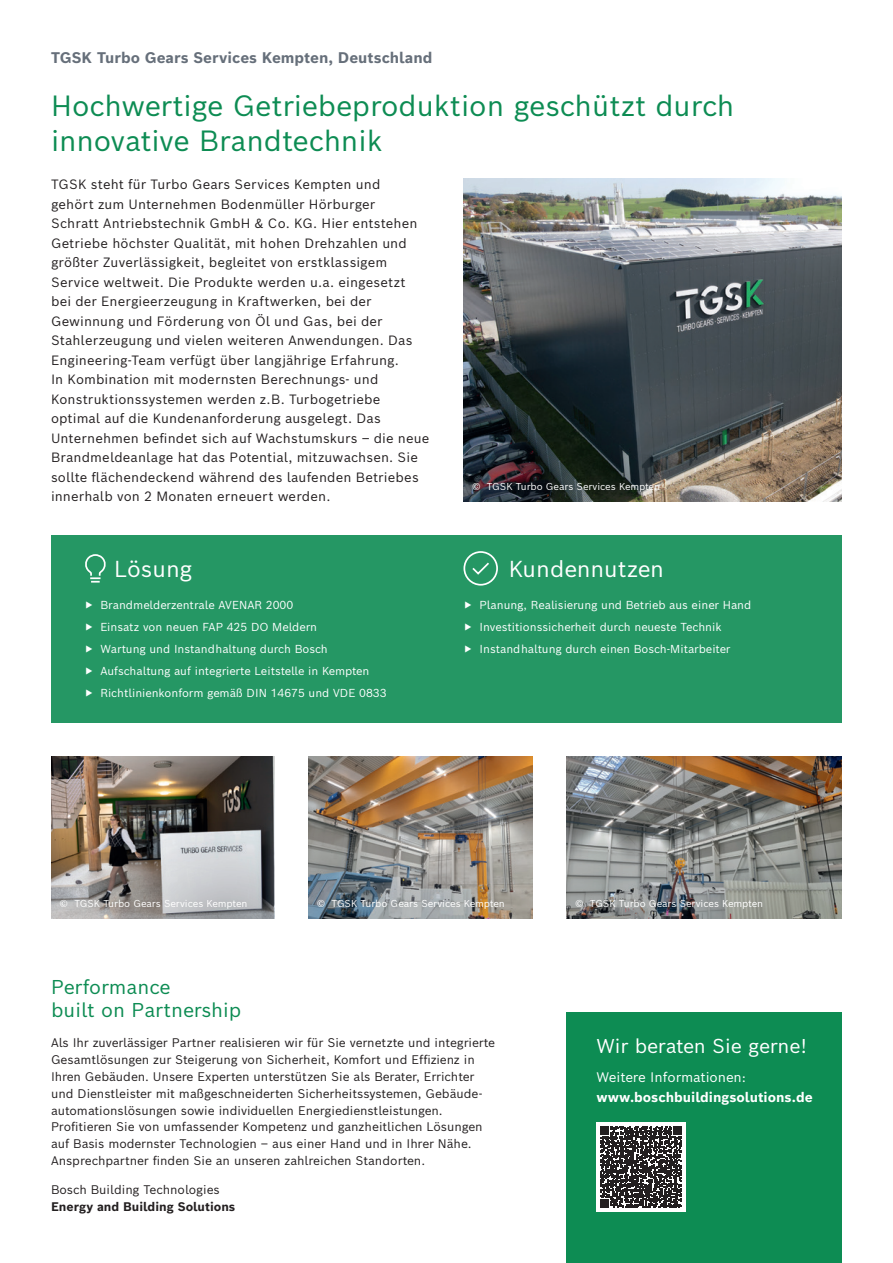
<style>
.page{position:relative;width:893px;height:1263px;background:#fff}
.page>*{position:absolute;margin:0;border:0;box-sizing:border-box;transform-origin:0 0}
.t1{font:28.5px/34.2px "Bosch Sans";letter-spacing:-.005em;color:#0d8c53}
.t2{font:22.5px "Bosch Sans";color:#fff}
.t3{font:19.5px/23.4px "Bosch Sans";color:#0d8c53}
.t4{font:19.5px "Bosch Sans";letter-spacing:-.015em;color:#fff}
.t5{font:700 15px "Bosch Sans";color:#666f7a}
.t6{font:700 13.5px "Bosch Sans";color:#fff}
.t7{font:13.5px "Bosch Sans";color:#fff}
.t8{font:13.2px/19.5px "Bosch Sans";letter-spacing:.01em;color:#231f20}
.t9{font:12.15px/16.8px "Bosch Sans";color:#231f20}
.t10{font:700 12.15px "Bosch Sans";color:#231f20}
.t11{font:11.25px/22px "Bosch Sans";color:#fff}
.t12{font:9.75px "Bosch Sans";letter-spacing:-.01em;color:#fff}
</style>
<div class="page">
<img style="left:51px;top:757px;width:222px;height:161px">
<img style="left:463px;top:179px;width:379px;height:323px">
<div style="left:567px;top:1012px;width:275px;height:251px;background:#0d8c53"></div>
<div style="left:51px;top:536px;width:791px;height:187px;background:#259764"></div>
<svg style="left:463px;top:551px;width:35px;height:35px"></svg>
<svg style="left:85px;top:554px;width:21px;height:29px"></svg>
<div style="left:596px;top:1122px;width:89px;height:90px;background:#fff"></div>
<svg style="left:600px;top:1126px;width:82px;height:82px"></svg>
<img style="left:567px;top:757px;width:275px;height:161px">
<img style="left:308px;top:757px;width:225px;height:161px">
<p class="t5" style="left:51px;top:45px;width:383px">TGSK Turbo Gears Services Kempten, Deutschland</p>
<h1 class="t1" style="left:51px;top:86px;width:685px">Hochwertige Getriebeproduktion geschützt durch innovative Brandtechnik</h1>
<p class="t8" style="left:51px;top:173px;width:380px">TGSK steht für Turbo Gears Services Kempten und<br>gehört zum Unternehmen Bodenmüller Hörburger<br>Schratt Antriebstechnik GmbH &amp; Co. KG. Hier entstehen Getriebe höchster Qualität, mit hohen Drehzahlen und größter Zuverlässigkeit, begleitet von erstklassigem Service weltweit. Die Produkte werden u.a. eingesetzt<br>bei der Energieerzeugung in Kraftwerken, bei der Gewinnung und Förderung von Öl und Gas, bei der Stahlerzeugung und vielen weiteren Anwendungen. Das Engineering-Team verfügt über langjährige Erfahrung.<br>In Kombination mit modernsten Berechnungs- und Konstruktionssystemen werden z.B. Turbogetriebe optimal auf die Kundenanforderung ausgelegt. Das Unternehmen befindet sich auf Wachstumskurs – die neue Brandmeldeanlage hat das Potential, mitzuwachsen. Sie sollte flächendeckend während des laufenden Betriebes innerhalb von 2 Monaten erneuert werden.</p>
<h2 class="t2" style="left:114px;top:550px;width:80px">Lösung</h2>
<p class="t11" style="left:85px;top:593px;width:303px">▶ Brandmelderzentrale AVENAR 2000<br>▶ Einsatz von neuen FAP 425 DO Meldern<br>▶ Wartung und Instandhaltung durch Bosch<br>▶ Aufschaltung auf integrierte Leitstelle in Kempten<br>▶ Richtlinienkonform gemäß DIN 14675 und VDE 0833</p>
<p class="t12" style="left:472px;top:478px;width:189px">© TGSK Turbo Gears Services Kempten</p>
<h2 class="t2" style="left:509px;top:550px;width:157px">Kundennutzen</h2>
<p class="t11" style="left:464px;top:593px;width:289px">▶ Planung, Realisierung und Betrieb aus einer Hand ▶ Investitionssicherheit durch neueste Technik<br>▶ Instandhaltung durch einen Bosch-Mitarbeiter</p>
<p class="t12" style="left:60px;top:895px;width:189px">© TGSK Turbo Gears Services Kempten</p>
<p class="t12" style="left:317px;top:895px;width:189px">© TGSK Turbo Gears Services Kempten</p>
<p class="t12" style="left:575px;top:895px;width:189px">© TGSK Turbo Gears Services Kempten</p>
<h3 class="t3" style="left:51px;top:973px;width:192px">Performance<br>built on Partnership</h3>
<p class="t9" style="left:51px;top:1033px;width:446px">Als Ihr zuverlässiger Partner realisieren wir für Sie vernetzte und integrierte Gesamtlösungen zur Steigerung von Sicherheit, Komfort und Effizienz in Ihren Gebäuden. Unsere Experten unterstützen Sie als Berater, Errichter und Dienstleister mit maßgeschneiderten Sicherheitssystemen, Gebäude&shy;automationslösungen sowie individuellen Energiedienstleistungen.<br>Profitieren Sie von umfassender Kompetenz und ganzheitlichen Lösungen auf Basis modernster Technologien – aus einer Hand und in Ihrer Nähe.<br>Ansprechpartner finden Sie an unseren zahlreichen Standorten.</p>
<p class="t9" style="left:51px;top:1180px;width:170px">Bosch Building Technologies</p>
<p class="t10" style="left:51px;top:1196px;width:186px">Energy and Building Solutions</p>
<h3 class="t4" style="left:596px;top:1030px;width:212px">Wir beraten Sie gerne!</h3>
<p class="t7" style="left:596px;top:1066px;width:151px">Weitere Informationen:</p>
<p class="t6" style="left:596px;top:1085px;width:218px">www.boschbuildingsolutions.de</p>
</div>
